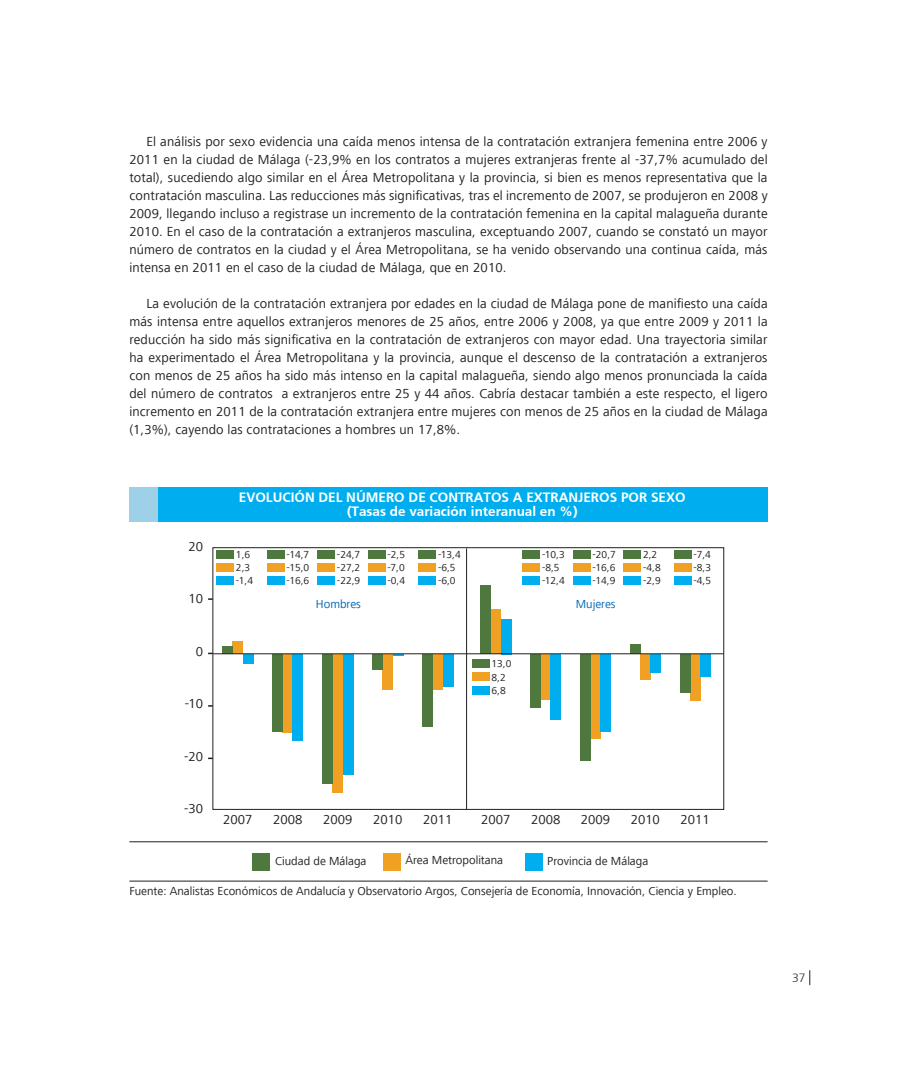
<style>
.page{position:relative;width:897px;height:1067px;background:#fff}
.page>*{position:absolute;margin:0;border:0;box-sizing:border-box;transform-origin:0 0}
.t1{font:13.5px/18px "Frutiger Next LT";letter-spacing:.01em;color:#231f20;text-align:justify}
.t2{font:700 13.5px "Frutiger";color:#fff}
.t3{font:12px "Frutiger Next LT";color:#231f20}
.t4{font:12px "Frutiger Next LT";color:#0166b3}
.t5{font:300 12px "Frutiger";color:#231f20}
.t6{font:10.5px/13.4px "Frutiger Next LT";color:#231f20;text-align:justify}
</style>
<div class="page">
<svg style="left:809px;top:970px;width:1px;height:15px"></svg>
<div style="left:129px;top:486px;width:638px;height:35px;background:#00aeef"></div>
<div style="left:129px;top:486px;width:28px;height:35px;background:#9ed0e7"></div>
<hr style="left:129px;top:841px;width:638px;height:1px;background:#231f20">
<div style="left:253px;top:853px;width:17px;height:17px;background:#4f783e"></div>
<div style="left:525px;top:853px;width:17px;height:17px;background:#00aeef"></div>
<div style="left:383px;top:853px;width:17px;height:17px;background:#f0a022"></div>
<hr style="left:129px;top:880px;width:638px;height:1px;background:#231f20">
<div style="left:212px;top:547px;width:512px;height:262px;border:1px solid #231f20"></div>
<div style="left:233px;top:641px;width:10px;height:13px;background:#f0a022"></div>
<div style="left:243px;top:654px;width:10px;height:9px;background:#00aeef"></div>
<div style="left:222px;top:647px;width:11px;height:7px;background:#4f783e"></div>
<div style="left:282px;top:654px;width:11px;height:78px;background:#f0a022"></div>
<div style="left:293px;top:654px;width:10px;height:86px;background:#00aeef"></div>
<div style="left:272px;top:654px;width:10px;height:77px;background:#4f783e"></div>
<div style="left:333px;top:654px;width:10px;height:139px;background:#f0a022"></div>
<div style="left:343px;top:654px;width:10px;height:120px;background:#00aeef"></div>
<div style="left:322px;top:654px;width:11px;height:129px;background:#4f783e"></div>
<div style="left:383px;top:654px;width:10px;height:36px;background:#f0a022"></div>
<div style="left:372px;top:654px;width:10px;height:16px;background:#4f783e"></div>
<div style="left:490px;top:609px;width:11px;height:45px;background:#f0a022"></div>
<div style="left:501px;top:619px;width:10px;height:35px;background:#00aeef"></div>
<div style="left:480px;top:585px;width:10px;height:69px;background:#4f783e"></div>
<div style="left:540px;top:654px;width:10px;height:45px;background:#f0a022"></div>
<div style="left:550px;top:654px;width:10px;height:65px;background:#00aeef"></div>
<div style="left:530px;top:654px;width:10px;height:53px;background:#4f783e"></div>
<div style="left:590px;top:654px;width:10px;height:84px;background:#f0a022"></div>
<div style="left:600px;top:654px;width:11px;height:77px;background:#00aeef"></div>
<div style="left:580px;top:654px;width:10px;height:106px;background:#4f783e"></div>
<div style="left:640px;top:654px;width:10px;height:25px;background:#f0a022"></div>
<div style="left:650px;top:654px;width:10px;height:18px;background:#00aeef"></div>
<div style="left:630px;top:644px;width:10px;height:10px;background:#4f783e"></div>
<div style="left:690px;top:654px;width:10px;height:46px;background:#f0a022"></div>
<div style="left:700px;top:654px;width:10px;height:22px;background:#00aeef"></div>
<div style="left:679px;top:654px;width:11px;height:39px;background:#4f783e"></div>
<div style="left:432px;top:654px;width:11px;height:35px;background:#f0a022"></div>
<div style="left:443px;top:654px;width:10px;height:32px;background:#00aeef"></div>
<div style="left:422px;top:654px;width:10px;height:72px;background:#4f783e"></div>
<hr style="left:213px;top:653px;width:510px;height:1px;background:#231f20">
<div style="left:674px;top:550px;width:17px;height:8px;background:#4f783e"></div>
<div style="left:674px;top:576px;width:17px;height:8px;background:#00aeef"></div>
<div style="left:674px;top:563px;width:17px;height:8px;background:#f0a022"></div>
<div style="left:418px;top:550px;width:17px;height:8px;background:#4f783e"></div>
<div style="left:418px;top:576px;width:17px;height:8px;background:#00aeef"></div>
<div style="left:418px;top:563px;width:17px;height:8px;background:#f0a022"></div>
<div style="left:623px;top:550px;width:17px;height:8px;background:#4f783e"></div>
<div style="left:623px;top:576px;width:17px;height:8px;background:#00aeef"></div>
<div style="left:623px;top:563px;width:17px;height:8px;background:#f0a022"></div>
<div style="left:368px;top:550px;width:17px;height:8px;background:#4f783e"></div>
<div style="left:368px;top:576px;width:17px;height:8px;background:#00aeef"></div>
<div style="left:368px;top:563px;width:17px;height:8px;background:#f0a022"></div>
<div style="left:573px;top:550px;width:17px;height:8px;background:#4f783e"></div>
<div style="left:573px;top:576px;width:17px;height:8px;background:#00aeef"></div>
<div style="left:573px;top:563px;width:17px;height:8px;background:#f0a022"></div>
<div style="left:318px;top:550px;width:17px;height:8px;background:#4f783e"></div>
<div style="left:318px;top:576px;width:17px;height:8px;background:#00aeef"></div>
<div style="left:318px;top:563px;width:17px;height:8px;background:#f0a022"></div>
<div style="left:522px;top:550px;width:17px;height:8px;background:#4f783e"></div>
<div style="left:522px;top:576px;width:17px;height:8px;background:#00aeef"></div>
<div style="left:522px;top:563px;width:17px;height:8px;background:#f0a022"></div>
<div style="left:267px;top:550px;width:17px;height:8px;background:#4f783e"></div>
<div style="left:267px;top:576px;width:17px;height:8px;background:#00aeef"></div>
<div style="left:267px;top:563px;width:17px;height:8px;background:#f0a022"></div>
<div style="left:472px;top:659px;width:17px;height:9px;background:#4f783e"></div>
<div style="left:472px;top:685px;width:17px;height:9px;background:#00aeef"></div>
<div style="left:472px;top:672px;width:17px;height:9px;background:#f0a022"></div>
<div style="left:217px;top:550px;width:17px;height:8px;background:#4f783e"></div>
<div style="left:217px;top:576px;width:17px;height:8px;background:#00aeef"></div>
<div style="left:217px;top:563px;width:17px;height:8px;background:#f0a022"></div>
<hr style="left:466px;top:548px;width:1px;height:261px;background:#231f20">
<p class="t1" style="left:129px;top:132px;width:639px;text-indent:17px">El análisis por sexo evidencia una caída menos intensa de la contratación extranjera femenina entre 2006 y 2011 en la ciudad de Málaga (-23,9% en los contratos a mujeres extranjeras frente al -37,7% acumulado del total), sucediendo algo similar en el Área Metropolitana y la provincia, si bien es menos representativa que la contratación masculina. Las reducciones más significativas, tras el incremento de 2007, se produjeron en 2008 y 2009, llegando incluso a registrase un incremento de la contratación femenina en la capital malagueña durante 2010. En el caso de la contratación a extranjeros masculina, exceptuando 2007, cuando se constató un mayor número de contratos en la ciudad y el Área Metropolitana, se ha venido observando una continua caída, más intensa en 2011 en el caso de la ciudad de Málaga, que en 2010.</p>
<p class="t1" style="left:129px;top:294px;width:639px;text-indent:17px">La evolución de la contratación extranjera por edades en la ciudad de Málaga pone de manifiesto una caída más intensa entre aquellos extranjeros menores de 25 años, entre 2006 y 2008, ya que entre 2009 y 2011 la reducción ha sido más significativa en la contratación de extranjeros con mayor edad. Una trayectoria similar ha experimentado el Área Metropolitana y la provincia, aunque el descenso de la contratación a extranjeros con menos de 25 años ha sido más intenso en la capital malagueña, siendo algo menos pronunciada la caída del número de contratos a extranjeros entre 25 y 44 años. Cabría destacar también a este respecto, el ligero incremento en 2011 de la contratación extranjera entre mujeres con menos de 25 años en la ciudad de Málaga (1,3%), cayendo las contrataciones a hombres un 17,8%.</p>
<p class="t1" style="left:188px;top:537px;width:16px">20</p>
<p class="t1" style="left:188px;top:589px;width:16px">10</p>
<p class="t1" style="left:196px;top:642px;width:9px">0</p>
<p class="t1" style="left:185px;top:694px;width:20px">-10</p>
<p class="t1" style="left:184px;top:747px;width:20px">-20</p>
<p class="t1" style="left:184px;top:799px;width:20px">-30</p>
<p class="t2" style="left:239px;top:489px;width:17px">EVOLUCIÓN</p>
<p class="t2" style="left:318px;top:489px;width:9px">DEL</p>
<p class="t2" style="left:346px;top:489px;width:30px">NÚMERO</p>
<p class="t2" style="left:408px;top:489px;width:31px">DE CONTRATOS</p>
<p class="t2" style="left:513px;top:489px;width:23px">A EXTRANJEROS</p>
<p class="t2" style="left:621px;top:489px;width:10px">POR</p>
<p class="t2" style="left:651px;top:489px;width:10px">SEXO</p>
<p class="t2" style="left:347px;top:503px;width:232px">(TASAS DE VARIACIÓN INTERANUAL EN %)</p>
<p class="t6" style="left:236px;top:547px;width:19px;text-align:left">1,6<br>2,3 -1,4</p>
<p class="t6" style="left:286px;top:547px;width:24px">-14,7 -15,0 -16,6</p>
<p class="t6" style="left:337px;top:547px;width:25px">-24,7 -27,2 -22,9</p>
<p class="t6" style="left:542px;top:547px;width:24px;text-align:left">-10,3 -8,5 -12,4</p>
<p class="t6" style="left:387px;top:547px;width:19px">-2,5 -7,0 -0,4</p>
<p class="t6" style="left:592px;top:547px;width:25px">-20,7 -16,6 -14,9</p>
<p class="t6" style="left:438px;top:547px;width:24px;text-align:left">-13,4 -6,5 -6,0</p>
<p class="t6" style="left:643px;top:547px;width:19px;text-align:left">2,2 -4,8 -2,9</p>
<p class="t4" style="left:316px;top:597px;width:47px">Hombres</p>
<p class="t4" style="left:575px;top:597px;width:41px">Mujeres</p>
<p class="t6" style="left:693px;top:547px;width:19px">-7,4 -8,3 -4,5</p>
<p class="t6" style="left:491px;top:657px;width:21px;text-align:left">13,0<br>8,2<br>6,8</p>
<p class="t1" style="left:223px;top:810px;width:31px">2007</p>
<p class="t1" style="left:273px;top:810px;width:31px">2008</p>
<p class="t1" style="left:323px;top:810px;width:31px">2009</p>
<p class="t1" style="left:373px;top:810px;width:31px">2010</p>
<p class="t1" style="left:423px;top:810px;width:31px">2011</p>
<p class="t1" style="left:481px;top:810px;width:31px">2007</p>
<p class="t1" style="left:531px;top:810px;width:31px">2008</p>
<p class="t1" style="left:580px;top:810px;width:31px">2009</p>
<p class="t1" style="left:630px;top:810px;width:31px">2010</p>
<p class="t1" style="left:680px;top:810px;width:31px">2011</p>
<p class="t3" style="left:275px;top:853px;width:93px">Ciudad de Málaga</p>
<p class="t3" style="left:405px;top:853px;width:99px">Área Metropolitana</p>
<p class="t3" style="left:547px;top:854px;width:102px">Provincia de Málaga</p>
<p class="t3" style="left:129px;top:884px;width:609px">Fuente: Analistas Económicos de Andalucía y Observatorio Argos, Consejería de Economía, Innovación, Ciencia y Empleo.</p>
<p class="t5" style="left:792px;top:970px;width:15px">37</p>
</div>
